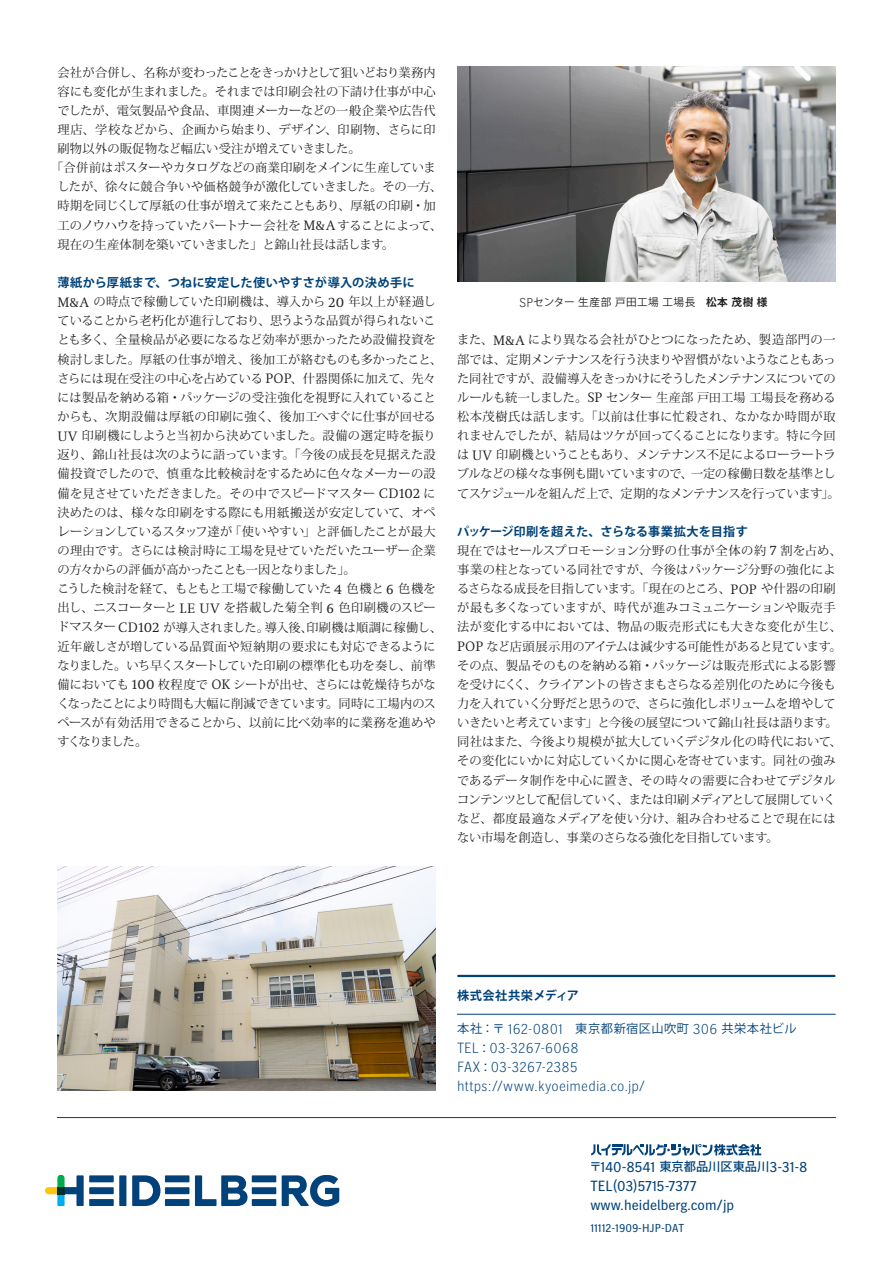
<style>
.page{position:relative;width:893px;height:1263px;background:#fff}
.page>*{position:absolute;margin:0;border:0;box-sizing:border-box;transform-origin:0 0}
.t1{font:14.7px/19.2px "Heidelberg Gothic Ml";color:#004279}
.t2{font:300 14.7px/19.2px "Heidelberg Gothic Ml";letter-spacing:.015em;color:#004279}
.t3{font:12.15px/19.2px "Koz Min Pro";letter-spacing:-.005em;color:#231f20}
.t4{font:700 12.15px "Koz Go Pro";letter-spacing:.01em;color:#004279}
.t5{font:12.15px "Koz Min Pro";letter-spacing:-.03em;color:#231f20}
.t6{font:12.15px "Koz Min Pro";letter-spacing:.015em;color:#231f20}
.t7{font:12.15px "Koz Go Pro";letter-spacing:.035em;color:#004279}
.t8{font:700 12.15px "Koz Go Pro";letter-spacing:.03em;color:#004279}
.t9{font:11.55px "Heidelberg Gothic Ml";color:#004279}
.t10{font:10.65px "Koz Go Pro";letter-spacing:.045em;color:#231f20}
.s1{font-family:"Heidelberg Antiqua ML";font-size:14.25px}
.s2{font-family:"Heidelberg Antiqua ML";font-size:14.4px}
.s3{font-family:"Heidelberg Gothic Ml";font-weight:300;font-size:12.75px}
.s4{font-weight:700}
.s5{font-family:"Heidelberg Gothic Ml";font-weight:300;font-size:14.7px}
.s6{font-family:"Koz Go Pro";font-weight:400;font-size:12.15px}
.s7{font-family:"Koz Go Pro";font-weight:500;font-size:12.15px}
</style>
<div class="page">
<hr style="left:57px;top:1117px;width:779px;height:1px;background:#004279">
<svg style="left:591px;top:1144px;width:170px;height:12px"></svg>
<img style="left:457px;top:67px;width:379px;height:214px">
<hr style="left:458px;top:975px;width:376px;height:2px;background:#004279">
<hr style="left:457px;top:1014px;width:378px;height:1px;background:#004279">
<svg style="left:45px;top:1175px;width:39px;height:31px"></svg>
<svg style="left:132px;top:1175px;width:28px;height:31px"></svg>
<div style="left:119px;top:1175px;width:7px;height:31px;background:#004279"></div>
<div style="left:89px;top:1175px;width:25px;height:7px;background:#004279"></div>
<div style="left:89px;top:1187px;width:25px;height:7px;background:#004279"></div>
<div style="left:89px;top:1199px;width:25px;height:7px;background:#004279"></div>
<div style="left:165px;top:1175px;width:24px;height:7px;background:#004279"></div>
<div style="left:165px;top:1187px;width:24px;height:7px;background:#004279"></div>
<div style="left:165px;top:1199px;width:24px;height:7px;background:#004279"></div>
<svg style="left:195px;top:1175px;width:53px;height:31px"></svg>
<div style="left:252px;top:1175px;width:24px;height:7px;background:#004279"></div>
<div style="left:252px;top:1187px;width:24px;height:7px;background:#004279"></div>
<div style="left:252px;top:1199px;width:24px;height:7px;background:#004279"></div>
<svg style="left:282px;top:1175px;width:57px;height:31px"></svg>
<div style="left:57px;top:1187px;width:8px;height:7px;background:#00302f"></div>
<img style="left:57px;top:867px;width:379px;height:224px">
<p class="t5" style="left:57px;top:63px;width:380px">会社が合併し、名称が変わったことをきっかけとして狙いどおり業務内</p>
<p class="t3" style="left:57px;top:81px;width:380px">容にも変化が生まれました。それまでは印刷会社の下請け仕事が中心</p>
<p class="t6" style="left:57px;top:102px;width:380px">でしたが、電気製品や食品、車関連メーカーなどの一般企業や広告代</p>
<p class="t3" style="left:57px;top:119px;width:380px">理店、学校などから、企画から始まり、デザイン、印刷物、さらに印</p>
<p class="t3" style="left:57px;top:139px;width:305px">刷物以外の販促物など幅広い受注が増えていきました。</p>
<p class="t3" style="left:51px;top:158px;width:386px">「合併前はポスターやカタログなどの商業印刷をメインに生産していま</p>
<p class="t3" style="left:57px;top:177px;width:386px">したが、徐々に競合争いや価格競争が激化していきました。その一方、</p>
<p class="t3" style="left:57px;top:196px;width:380px">時期を同じくして厚紙の仕事が増えて来たこともあり、厚紙の印刷・加</p>
<p class="t3" style="left:57px;top:215px;width:386px">工のノウハウを持っていたパートナー会社を <span class="s1">M&amp;A</span> することによって、</p>
<p class="t3" style="left:57px;top:234px;width:338px">現在の生産体制を築いていきました」と錦山社長は話します。</p>
<p class="t4" style="left:57px;top:275px;width:359px">薄紙から厚紙まで、つねに安定した使いやすさが導入の決め手に</p>
<p class="t3" style="left:57px;top:292px;width:386px"><span class="s1">M&amp;A</span> の時点で稼働していた印刷機は、導入から <span class="s2">20</span> 年以上が経過していることから老朽化が進行しており、思うような品質が得られないことも多く、全量検品が必要になるなど効率が悪かったため設備投資を検討しました。厚紙の仕事が増え、後加工が絡むものも多かったこと、さらには現在受注の中心を占めている <span class="s1">POP</span>、什器関係に加えて、先々には製品を納める箱・パッケージの受注強化を視野に入れていることからも、次期設備は厚紙の印刷に強く、後加工へすぐに仕事が回せる<span class="s1">UV</span> 印刷機にしようと当初から決めていました。設備の選定時を振り返り、錦山社長は次のように語っています。「今後の成長を見据えた設備投資でしたので、慎重な比較検討をするために色々なメーカーの設備を見させていただきました。その中でスピードマスター <span class="s1">CD</span><span class="s2">102</span> に決めたのは、様々な印刷をする際にも用紙搬送が安定していて、オペレーションしているスタッフ達が「使いやすい」と評価したことが最大の理由です。さらには検討時に工場を見せていただいたユーザー企業の方々からの評価が高かったことも一因となりました」。<br>こうした検討を経て、もともと工場で稼働していた <span class="s2">4</span> 色機と <span class="s2">6</span> 色機を出し、ニスコーターと <span class="s1">LE UV</span> を搭載した菊全判 <span class="s2">6</span> 色印刷機のスピードマスター <span class="s1">CD</span><span class="s2">102</span> が導入されました。導入後、印刷機は順調に稼働し、近年厳しさが増している品質面や短納期の要求にも対応できるようになりました。いち早くスタートしていた印刷の標準化も功を奏し、前準備においても <span class="s2">100</span> 枚程度で <span class="s1">OK</span> シートが出せ、さらには乾燥待ちがなくなったことにより時間も大幅に削減できています。同時に工場内のスペースが有効活用できることから、以前に比べ効率的に業務を進めやすくなりました。</p>
<p class="t10" style="left:519px;top:295px;width:250px"><span class="s3">SP</span>センター生産部戸田工場工場長　<span class="s4">松本茂樹様</span></p>
<p class="t3" style="left:457px;top:330px;width:384px">また、<span class="s1">M&amp;A</span> により異なる会社がひとつになったため、製造部門の一部では、定期メンテナンスを行う決まりや習慣がないようなこともあった同社ですが、設備導入をきっかけにそうしたメンテナンスについてのルールも統一しました。<span class="s1">SP</span> センター生産部戸田工場工場長を務める松本茂樹氏は話します。「以前は仕事に忙殺され、なかなか時間が取れませんでしたが、結局はツケが回ってくることになります。特に今回は <span class="s1">UV</span> 印刷機ということもあり、メンテナンス不足によるローラートラブルなどの様々な事例も聞いていますので、一定の稼働日数を基準としてスケジュールを組んだ上で、定期的なメンテナンスを行っています」。</p>
<p class="t4" style="left:457px;top:523px;width:292px">パッケージ印刷を超えた、さらなる事業拡大を目指す</p>
<p class="t3" style="left:457px;top:540px;width:386px">現在ではセールスプロモーション分野の仕事が全体の約 <span class="s2">7</span> 割を占め、事業の柱となっている同社ですが、今後はパッケージ分野の強化によるさらなる成長を目指しています。「現在のところ、<span class="s1">POP</span> や什器の印刷が最も多くなっていますが、時代が進みコミュニケーションや販売手法が変化する中においては、物品の販売形式にも大きな変化が生じ、<span class="s1">POP</span> など店頭展示用のアイテムは減少する可能性があると見ています。その点、製品そのものを納める箱・パッケージは販売形式による影響を受けにくく、クライアントの皆さまもさらなる差別化のために今後も力を入れていく分野だと思うので、さらに強化しボリュームを増やしていきたいと考えています」と今後の展望について錦山社長は語ります。同社はまた、今後より規模が拡大していくデジタル化の時代において、その変化にいかに対応していくかに関心を寄せています。同社の強みであるデータ制作を中心に置き、その時々の需要に合わせてデジタルコンテンツとして配信していく、または印刷メディアとして展開していくなど、都度最適なメディアを使い分け、組み合わせることで現在にはない市場を創造し、事業のさらなる強化を目指しています。</p>
<p class="t8" style="left:457px;top:987px;width:124px">株式会社共栄メディア</p>
<p class="t7" style="left:457px;top:1021px;width:341px">本社：〒 <span class="s5">162-0801</span>　東京都新宿区山吹町 <span class="s5">306</span> 共栄本社ビル</p>
<p class="t2" style="left:457px;top:1038px;width:190px">TEL<span class="s6">：</span>03-3267-6068<br>FAX<span class="s6">：</span>03-3267-2385 https://www.kyoeimedia.co.jp/</p>
<p class="t1" style="left:589px;top:1157px;width:220px"><span class="s7">〒</span>140-8541 <span class="s7">東京都品川区東品川</span>3-31-8<br>TEL(03)5715-7377 www.heidelberg.com/jp</p>
<p class="t9" style="left:590px;top:1222px;width:95px">11112-1909-HJP-DAT</p>
</div>
